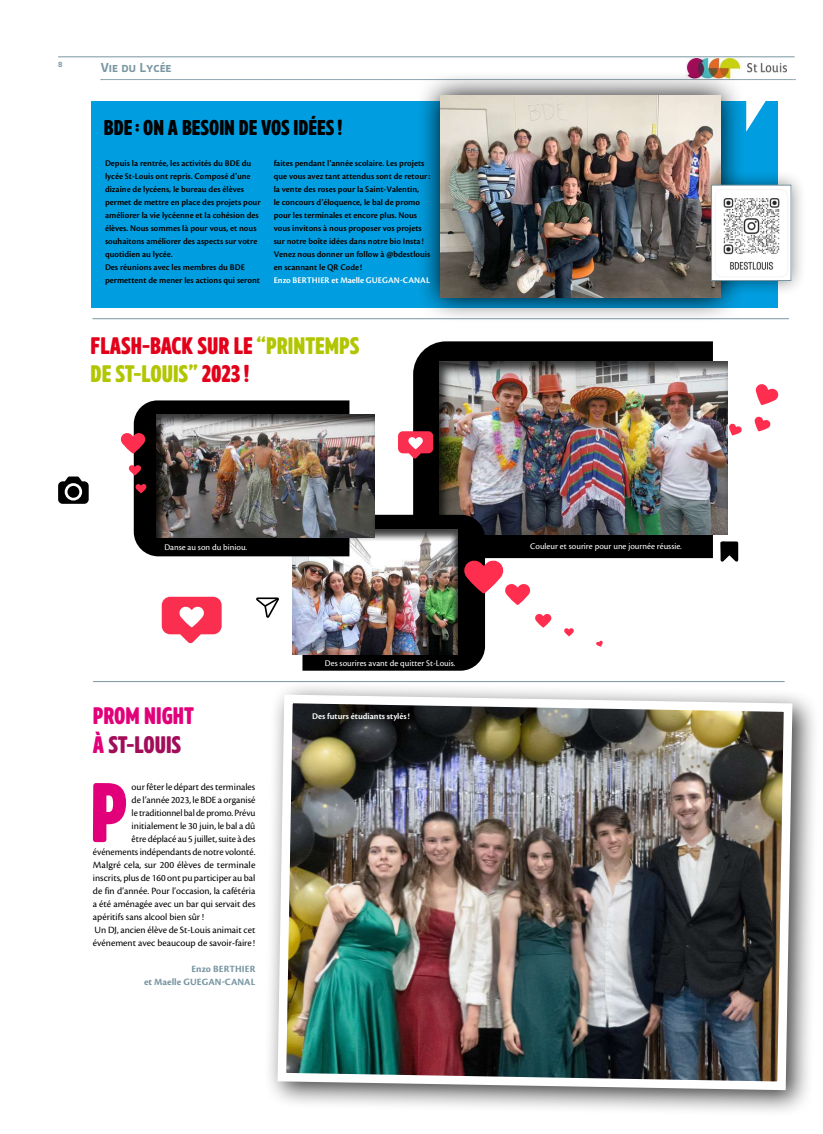
<style>
.page{position:relative;width:823px;height:1134px;background:#fff}
.page>*{position:absolute;margin:0;border:0;box-sizing:border-box;transform-origin:0 0}
.t1{font:84.6px "Timeout Sans";color:#e2007a}
.t2{font:24px/28.8px "Timeout Sans";color:#b1c600}
.t3{font:24px/28.8px "Timeout Sans";color:#e2007a}
.t4{font:21.5px "Timeout Sans";color:#000}
.t5{font:700 14px "Gesta";color:#7996a2}
.t6{font:10px "Cronos Pro";color:#000}
.t7{font:700 10px/13px "Cronos Pro";letter-spacing:.01em;color:#7996a2;text-align:right}
.t8{font:600 9px/13px "Cronos Pro";color:#000}
.t9{font:9px "Cronos Pro";color:#fff}
.t10{font:600 9px "Cronos Pro";color:#fff}
.t11{font:700 8px "Gesta";color:#7996a2}
.s1{color:#e2001a}
.s2{color:#a10d59}
</style>
<div class="page">
<div style="left:91px;top:101px;width:686px;height:207px;background:#009ee0"></div>
<hr style="left:58px;top:57px;width:736px;height:1px;background:#7996a2">
<svg style="left:101px;top:79px;width:694px;height:1px"></svg>
<img style="left:685px;top:58px;width:55px;height:12px">
<img style="left:747px;top:64px;width:40px;height:9px">
<div style="left:263px;top:680px;width:556px;height:437px;background:#000;opacity:.75"></div>
<img style="left:273px;top:690px;width:523px;height:404px">
<svg style="left:413px;top:341px;width:299px;height:217px;background:#0b0b0b"></svg>
<div style="left:431px;top:355px;width:306px;height:183px;background:#000;opacity:.75"></div>
<svg style="left:415px;top:70px;width:330px;height:250px"></svg>
<img style="left:440px;top:96px;width:279px;height:201px">
<hr style="left:92px;top:318px;width:696px;height:1px;background:#7996a2">
<hr style="left:93px;top:681px;width:691px;height:1px;background:#7996a2">
<svg style="left:58px;top:476px;width:31px;height:28px"></svg>
<div style="left:67px;top:486px;width:12px;height:12px;background:#000;border-radius:50%"></div>
<svg style="left:564px;top:628px;width:9px;height:8px"></svg>
<svg style="left:596px;top:640px;width:6px;height:7px"></svg>
<svg style="left:755px;top:384px;width:23px;height:21px"></svg>
<svg style="left:754px;top:416px;width:16px;height:15px"></svg>
<svg style="left:728px;top:423px;width:13px;height:12px"></svg>
<img style="left:120px;top:400px;width:431px;height:271px">
<svg style="left:720px;top:541px;width:17px;height:21px"></svg>
<div style="left:695px;top:169px;width:111px;height:128px;background:#000;opacity:.5"></div>
<img style="left:713px;top:187px;width:75px;height:92px">
<div style="left:711px;top:185px;width:79px;height:96px;border:1px solid #7996a2"></div>
<svg style="left:746px;top:101px;width:19px;height:31px"></svg>
<p class="t11" style="left:58px;top:60px;width:6px">8</p>
<h3 class="t5" style="left:101px;top:60px;width:72px">Vie du Lycée</h3>
<h3 class="t4" style="left:104px;top:110px;width:240px">BDE : ON A BESOIN DE VOS IDÉES!</h3>
<p class="t8" style="left:105px;top:157px;width:157px">Depuis la rentrée, les activités du BDE du lycée St-Louis ont repris. Composé d’une dizaine de lycéens, le bureau des élèves permet de mettre en place des projets pour améliorer la vie lycéenne et la cohésion des élèves. Nous sommes là pour vous, et nous souhaitons améliorer des aspects sur votre quotidien au lycée.<br>Des réunions avec les membres du BDE permettent de mener les actions qui seront</p>
<p class="t8" style="left:273px;top:157px;width:158px">faites pendant l’année scolaire. Les projets que vous avez tant attendus sont de retour: la vente des roses pour la Saint-Valentin,<br>le concours d’éloquence, le bal de promo pour les terminales et encore plus. Nous vous invitons à nous proposer vos projets sur notre boîte idées dans notre bio Insta !<br>Venez nous donner un follow à @bdestlouis en scannant le QR Code !</p>
<p class="t10" style="left:273px;top:275px;width:158px">Enzo BERTHIER et Maelle GUEGAN-CANAL</p>
<h2 class="t2" style="left:90px;top:329px;width:270px"><span class="s1">FLASH-BACK SUR LE</span> “PRINTEMPS<br>DE ST-LOUIS” <span class="s1">2023 !</span></h2>
<p class="t9" style="left:164px;top:542px;width:84px">Danse au son du biniou.</p>
<h2 class="t3" style="left:93px;top:699px;width:102px">PROM NIGHT<br>À <span class="s2">ST-LOUIS</span></h2>
<h1 class="t1" style="left:90px;top:743px;width:39px">P</h1>
<p class="t6" style="left:131px;top:781px;width:125px">our fêter le départ des terminales</p>
<p class="t6" style="left:131px;top:794px;width:125px">de l’année 2023, le BDE a organisé</p>
<p class="t6" style="left:131px;top:807px;width:125px">le traditionnel bal de promo. Prévu</p>
<p class="t6" style="left:131px;top:820px;width:125px">initialement le 30 juin, le bal a dû</p>
<p class="t6" style="left:131px;top:833px;width:125px">être déplacé au 5 juillet, suite à des</p>
<p class="t6" style="left:93px;top:846px;width:164px">événements indépendants de notre volonté.</p>
<p class="t6" style="left:93px;top:859px;width:164px">Malgré cela, sur 200 élèves de terminale</p>
<p class="t6" style="left:93px;top:872px;width:164px">inscrits, plus de 160 ont pu participer au bal</p>
<p class="t6" style="left:93px;top:885px;width:164px">de fin d’année. Pour l’occasion, la cafétéria</p>
<p class="t6" style="left:93px;top:898px;width:164px">a été aménagée avec un bar qui servait des</p>
<p class="t6" style="left:93px;top:911px;width:113px">apéritifs sans alcool bien sûr !</p>
<p class="t6" style="left:95px;top:924px;width:162px">Un DJ, ancien élève de St-Louis animait cet</p>
<p class="t6" style="left:93px;top:937px;width:163px">événement avec beaucoup de savoir-faire !</p>
<p class="t7" style="left:144px;top:963px;width:113px">Enzo BERTHIER<br>et Maelle GUEGAN-CANAL</p>
<p class="t9" style="left:325px;top:658px;width:132px">Des sourires avant de quitter St-Louis.</p>
<p class="t10" style="left:312px;top:711px;width:99px">Des futurs étudiants stylés!</p>
<p class="t9" style="left:530px;top:541px;width:153px">Couleur et sourire pour une journée réussie.</p>
</div>
